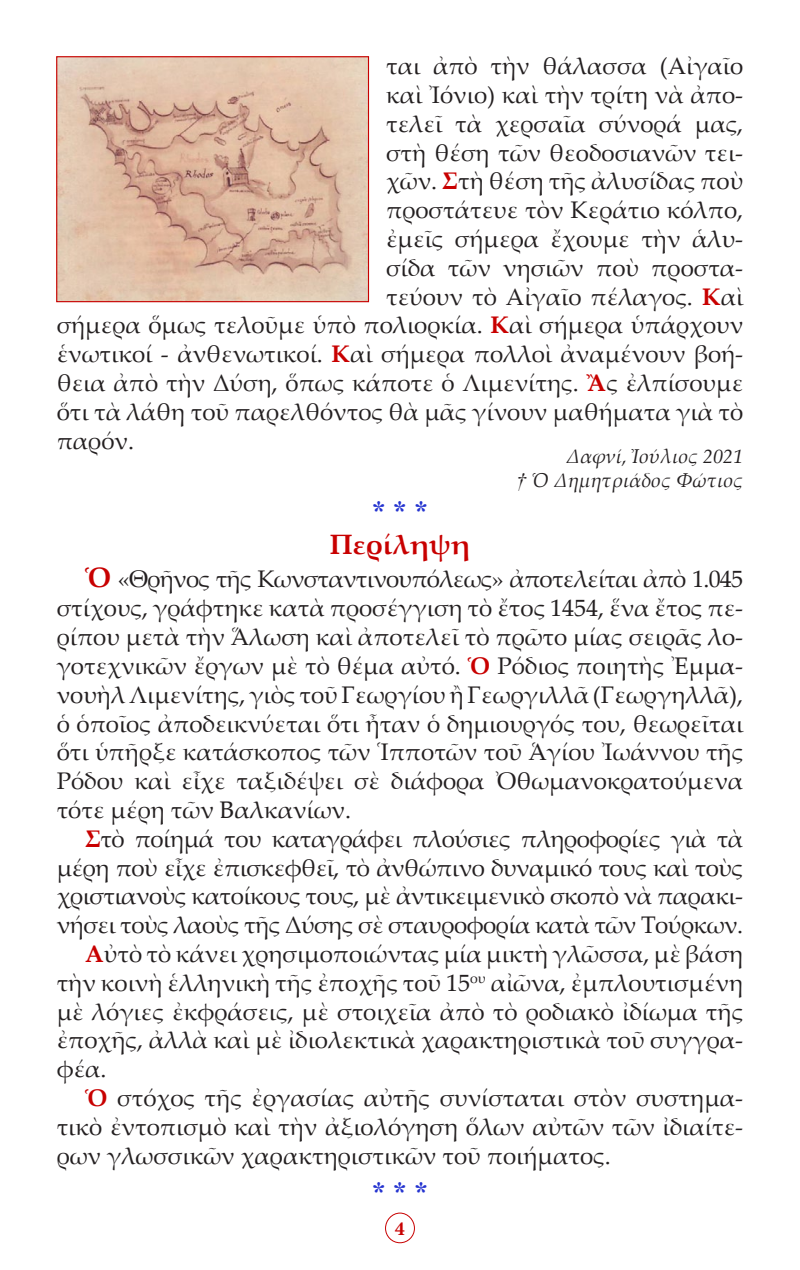
<style>
.page{position:relative;width:800px;height:1270px;background:#fff}
.page>*{position:absolute;margin:0;border:0;box-sizing:border-box;transform-origin:0 0}
.t1{font:700 28px "Palatino Linotype";letter-spacing:.01em;color:#c80000}
.t2{font:28px "CTOS New Times Bold Test 1";color:#2534d0}
.t3{font:24px/28.8px "Palatino Linotype";color:#231f20;text-align:justify}
.t4{font:italic 20px "Palatino Linotype";color:#231f20}
.t5{font:700 20px "Minion Pro";color:#c80000}
.s1{font-weight:700;color:#c80000}
.s2{font-family:"CTOS New Times Italic Test 1";font-style:normal}
.s3{font-weight:700;font-size:28px;color:#c80000}
</style>
<div class="page">
<div style="left:385px;top:1213px;width:30px;height:30px;border:1px solid #c80000;border-radius:50%"></div>
<img style="left:58px;top:58px;width:309px;height:242px">
<div style="left:56px;top:56px;width:313px;height:246px;border:1px solid #c80000"></div>
<p class="t3" style="left:386px;top:51px;width:359px">ται ἀπὸ τὴν θάλασσα (Αἰγαῖο</p>
<p class="t3" style="left:386px;top:80px;width:359px">καὶ Ἰόνιο) καὶ τὴν τρίτη νὰ ἀπο-</p>
<p class="t3" style="left:386px;top:108px;width:359px">τελεῖ τὰ χερσαῖα σύνορά μας,</p>
<p class="t3" style="left:386px;top:137px;width:359px">στὴ θέση τῶν θεοδοσιανῶν τει-</p>
<p class="t3" style="left:386px;top:166px;width:359px">χῶν. <span class="s1">Σ</span>τὴ θέση τῆς ἀλυσίδας ποὺ</p>
<p class="t3" style="left:386px;top:195px;width:359px">προστάτευε τὸν Κεράτιο κόλπο,</p>
<p class="t3" style="left:386px;top:224px;width:359px">ἐμεῖς σήμερα ἔχουμε τὴν ἁλυ-</p>
<p class="t3" style="left:386px;top:252px;width:359px">σίδα τῶν νησιῶν ποὺ προστα-</p>
<p class="t3" style="left:386px;top:281px;width:359px">τεύουν τὸ Αἰγαῖο πέλαγος. <span class="s1">Κ</span>αὶ</p>
<p class="t3" style="left:57px;top:310px;width:688px">σήμερα ὅμως τελοῦμε ὑπὸ πολιορκία. <span class="s1">Κ</span>αὶ σήμερα ὑπάρχουν</p>
<p class="t3" style="left:57px;top:339px;width:688px">ἑνωτικοί - ἀνθενωτικοί. <span class="s1">Κ</span>αὶ σήμερα πολλοὶ ἀναμένουν βοή-</p>
<p class="t3" style="left:57px;top:368px;width:688px">θεια ἀπὸ τὴν Δύση, ὅπως κάποτε ὁ Λιμενίτης. <span class="s1">Ἂ</span>ς ἐλπίσουμε</p>
<p class="t3" style="left:57px;top:396px;width:688px">ὅτι τὰ λάθη τοῦ παρελθόντος θὰ μᾶς γίνουν μαθήματα γιὰ τὸ</p>
<p class="t3" style="left:57px;top:425px;width:79px">παρόν.</p>
<p class="t4" style="left:566px;top:442px;width:179px">Δαφνί, Ἰούλιος 2021</p>
<p class="t4" style="left:516px;top:466px;width:228px"><span class="s2">†</span> Ὁ Δημητριάδος Φώτιος</p>
<p class="t2" style="left:372px;top:495px;width:57px">* * *</p>
<p class="t1" style="left:330px;top:524px;width:142px">Περίληψη</p>
<p class="t3" style="left:57px;top:564px;width:688px;text-indent:28px"><span class="s3">Ὁ</span> «Θρῆνος τῆς Κωνσταντινουπόλεως» ἀποτελείται ἀπὸ 1.045 στίχους, γράφτηκε κατὰ προσέγγιση τὸ ἔτος 1454, ἕνα ἔτος πε&shy;ρίπου μετὰ τὴν Ἅλωση καὶ ἀποτελεῖ τὸ πρῶτο μίας σειρᾶς λο&shy;γοτεχνικῶν ἔργων μὲ τὸ θέμα αὐτό. <span class="s1">Ὁ</span> Ρόδιος ποιητὴς Ἐμμα&shy;νουὴλ Λιμενίτης, γιὸς τοῦ Γεωργίου ἢ Γεωργιλλᾶ (Γεωργηλλᾶ), ὁ ὁποῖος ἀποδεικνύεται ὅτι ἦταν ὁ δημιουργός του, θεωρεῖται ὅτι ὑπῆρξε κατάσκοπος τῶν Ἱπποτῶν τοῦ Ἁγίου Ἰωάννου τῆς Ρόδου καὶ εἶχε ταξιδέψει σὲ διάφορα Ὀθωμανοκρατούμενα τότε μέρη τῶν Βαλκανίων.</p>
<p class="t3" style="left:57px;top:823px;width:688px;text-indent:28px"><span class="s1">Σ</span>τὸ ποίημά του καταγράφει πλούσιες πληροφορίες γιὰ τὰ μέρη ποὺ εἶχε ἐπισκεφθεῖ, τὸ ἀνθώπινο δυναμικό τους καὶ τοὺς χριστιανοὺς κατοίκους τους, μὲ ἀντικειμενικὸ σκοπὸ νὰ παρακι&shy;νήσει τοὺς λαοὺς τῆς Δύσης σὲ σταυροφορία κατὰ τῶν Τούρκων.</p>
<p class="t3" style="left:57px;top:938px;width:688px;text-indent:28px"><span class="s1">Α</span>ὐτὸ τὸ κάνει χρησιμοποιώντας μία μικτὴ γλῶσσα, μὲ βάση τὴν κοινὴ ἑλληνικὴ τῆς ἐποχῆς τοῦ 15<sup>ου</sup> αἰῶνα, ἐμπλουτισμένη μὲ λόγιες ἐκφράσεις, μὲ στοιχεῖα ἀπὸ τὸ ροδιακὸ ἰδίωμα τῆς ἐποχῆς, ἀλλὰ καὶ μὲ ἰδιολεκτικὰ χαρακτηριστικὰ τοῦ συγγρα&shy;φέα.</p>
<p class="t3" style="left:57px;top:1082px;width:688px;text-indent:28px"><span class="s1">Ὁ</span> στόχος τῆς ἐργασίας αὐτῆς συνίσταται στὸν συστημα&shy;τικὸ ἐντοπισμὸ καὶ τὴν ἀξιολόγηση ὅλων αὐτῶν τῶν ἰδιαίτε&shy;ρων γλωσσικῶν χαρακτηριστικῶν τοῦ ποιήματος.</p>
<p class="t2" style="left:372px;top:1176px;width:57px">* * *</p>
<p class="t5" style="left:395px;top:1214px;width:11px">4</p>
</div>
